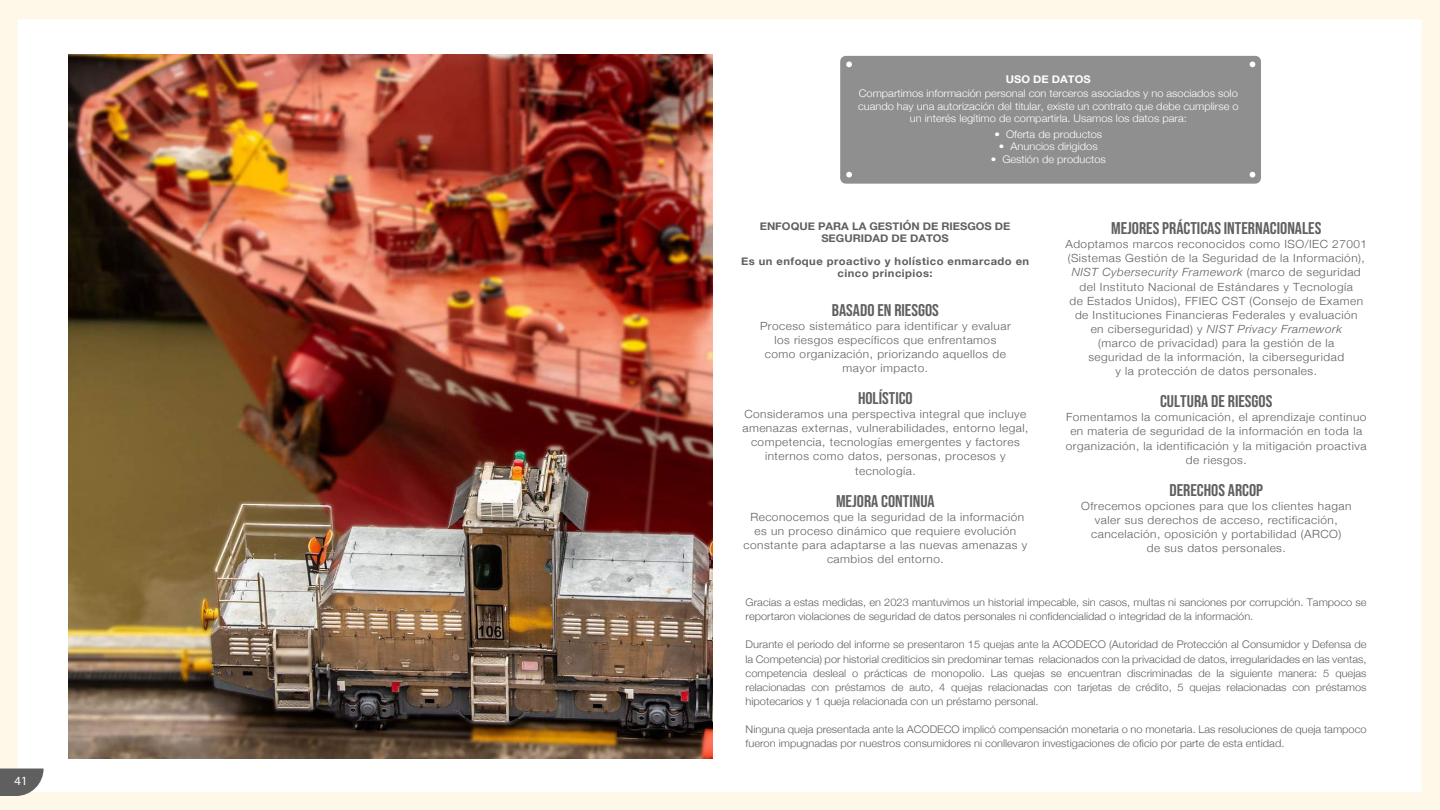
<style>
.page{position:relative;width:1440px;height:810px;background:#fff}
.page>*{position:absolute;margin:0;border:0;box-sizing:border-box;transform-origin:0 0}
.t1{font:16.95px "Bebas Neue";color:#5f5f5f;scale:1.05 1}
.t2{font:12.45px "Myriad Pro";color:#fff}
.t3{font:300 11.25px/14.1px "Helvetica Neue";letter-spacing:.04em;color:#5f5f5f;text-align:center;scale:1.05 1}
.t4{font:700 10.65px/12.1px "Helvetica Neue";letter-spacing:.04em;color:#5f5f5f;text-align:center;scale:1.05 1}
.t5{font:700 10.65px/12.1px "Helvetica Neue";color:#5f5f5f;text-align:center;scale:1.05 1}
.t6{font:700 10.65px "Helvetica Neue";color:#fff;scale:1.05 1}
.t7{font:300 10.5px/14.1px "Helvetica Neue";color:#60605f;scale:1.05 1}
.t8{font:300 10.5px/12.6px "Helvetica Neue";color:#fff;text-align:center;scale:1.05 1}
.s1{font-style:italic}
</style>
<div class="page">
<img style="left:0;top:0;width:1440px;height:810px">
<svg style="left:0;top:769px;width:44px;height:27px"></svg>
<svg style="left:846px;top:62px;width:6px;height:5px"></svg>
<svg style="left:846px;top:172px;width:6px;height:6px"></svg>
<svg style="left:1250px;top:62px;width:5px;height:5px"></svg>
<svg style="left:1250px;top:172px;width:5px;height:6px"></svg>
<p class="t2" style="left:15px;top:774px;width:14px">41</p>
<p class="t6" style="left:1006px;top:71px;width:82px">USO DE DATOS</p>
<p class="t8" style="left:858px;top:86px;width:364px">Compartimos información personal con terceros asociados y no asociados solo cuando hay una autorización del titular, existe un contrato que debe cumplirse o un interés legítimo de compartirla. Usamos los datos para:</p>
<p class="t8" style="left:994px;top:127px;width:104px">• Oferta de productos</p>
<p class="t8" style="left:999px;top:140px;width:95px">• Anuncios dirigidos</p>
<p class="t8" style="left:991px;top:152px;width:111px">• Gestión de productos</p>
<h1 class="t1" style="left:1111px;top:219px;width:202px">MEJORES PRÁCTICAS INTERNACIONALES</h1>
<p class="t3" style="left:1065px;top:236px;width:289px">Adoptamos marcos reconocidos como ISO/IEC 27001 (Sistemas Gestión de la Seguridad de la Información), <span class="s1">NIST Cybersecurity Framework</span> (marco de seguridad del Instituto Nacional de Estándares y Tecnología<br>de Estados Unidos), FFIEC CST (Consejo de Examen de Instituciones Financieras Federales y evaluación<br>en ciberseguridad) y <span class="s1">NIST Privacy Framework<br></span>(marco de privacidad) para la gestión de la<br>seguridad de la información, la ciberseguridad<br>y la protección de datos personales.</p>
<h1 class="t1" style="left:1160px;top:392px;width:108px">CULTURA DE RIESGOS</h1>
<p class="t3" style="left:1066px;top:409px;width:288px">Fomentamos la comunicación, el aprendizaje continuo en materia de seguridad de la información en toda la organización, la identificación y la mitigación proactiva de riesgos.</p>
<h1 class="t1" style="left:1169px;top:480px;width:91px">DERECHOS ARCOP</h1>
<p class="t3" style="left:1081px;top:498px;width:259px">Ofrecemos opciones para que los clientes hagan valer sus derechos de acceso, rectificación, cancelación, oposición y portabilidad (ARCO)<br>de sus datos personales.</p>
<p class="t5" style="left:760px;top:220px;width:240px">ENFOQUE PARA LA GESTIÓN DE RIESGOS DE<br>SEGURIDAD DE DATOS</p>
<p class="t4" style="left:741px;top:256px;width:276px">Es un enfoque proactivo y holístico enmarcado en cinco principios:</p>
<h1 class="t1" style="left:832px;top:300px;width:103px">BASADO EN RIESGOS</h1>
<p class="t3" style="left:760px;top:318px;width:240px">Proceso sistemático para identificar y evaluar los riesgos específicos que enfrentamos como organización, priorizando aquellos de mayor impacto.</p>
<h1 class="t1" style="left:858px;top:389px;width:54px">HOLÍSTICO</h1>
<p class="t3" style="left:742px;top:406px;width:274px">Consideramos una perspectiva integral que incluye amenazas externas, vulnerabilidades, entorno legal, competencia, tecnologías emergentes y factores internos como datos, personas, procesos y tecnología.</p>
<h1 class="t1" style="left:836px;top:491px;width:96px">MEJORA CONTINUA</h1>
<p class="t3" style="left:744px;top:509px;width:272px">Reconocemos que la seguridad de la información es un proceso dinámico que requiere evolución constante para adaptarse a las nuevas amenazas y cambios del entorno.</p>
<p class="t7" style="left:746px;top:595px;width:593px">Gracias a estas medidas, en 2023 mantuvimos un historial impecable, sin casos, multas ni sanciones por corrupción. Tampoco se reportaron violaciones de seguridad de datos personales ni confidencialidad o integridad de la información.</p>
<p class="t7" style="left:746px;top:637px;width:593px;text-align:justify">Durante el periodo del informe se presentaron 15 quejas ante la ACODECO (Autoridad de Protección al Consumidor y Defensa de la Competencia) por historial crediticios sin predominar temas relacionados con la privacidad de datos, irregularidades en las ventas, competencia desleal o prácticas de monopolio. Las quejas se encuentran discriminadas de la siguiente manera: 5 quejas relacionadas con préstamos de auto, 4 quejas relacionadas con tarjetas de crédito, 5 quejas relacionadas con préstamos hipotecarios y 1 queja relacionada con un préstamo personal.</p>
<p class="t7" style="left:746px;top:722px;width:593px">Ninguna queja presentada ante la ACODECO implicó compensación monetaria o no monetaria. Las resoluciones de queja tampoco fueron impugnadas por nuestros consumidores ni conllevaron investigaciones de oficio por parte de esta entidad.</p>
</div>
